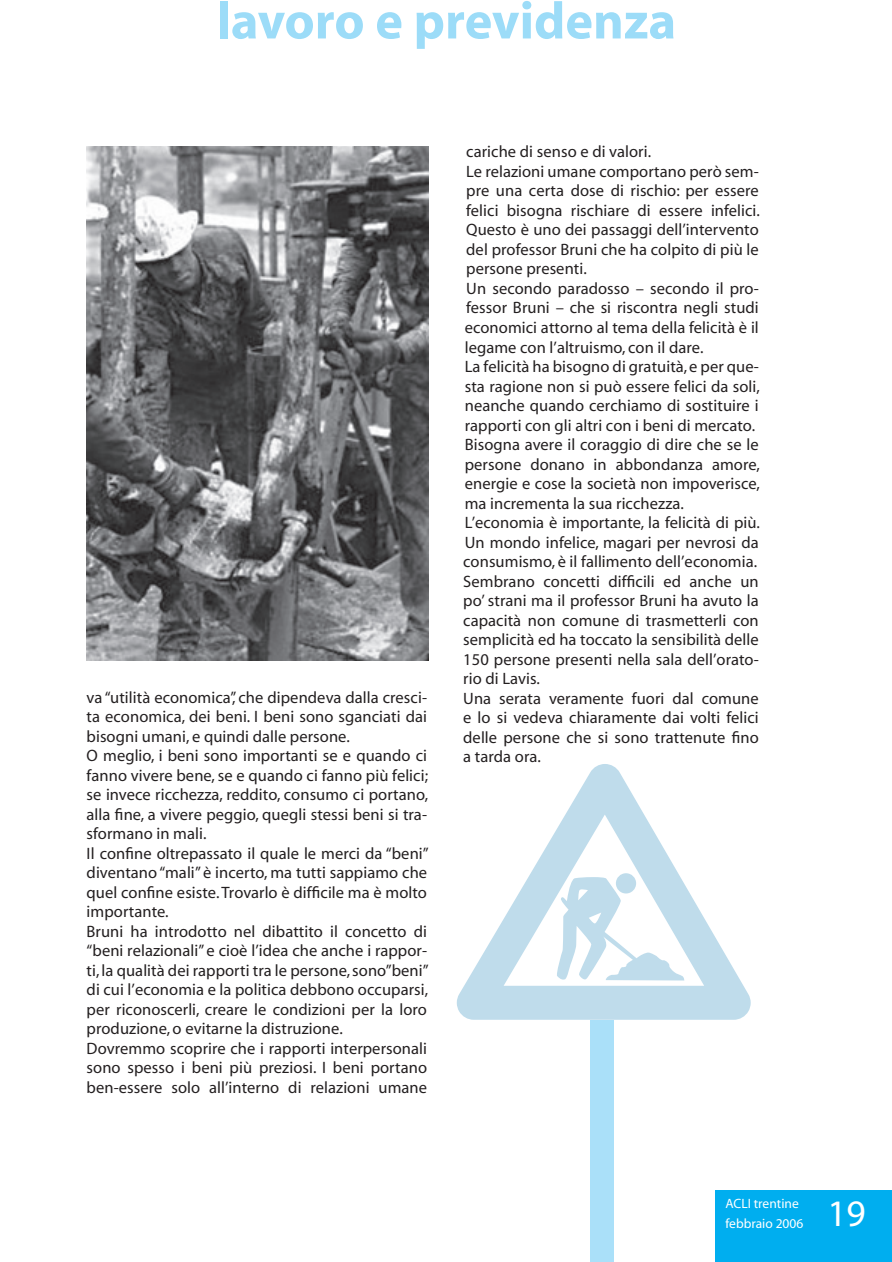
<style>
.page{position:relative;width:892px;height:1262px;background:#fff}
.page>*{position:absolute;margin:0;border:0;box-sizing:border-box;transform-origin:0 0}
.t1{font:700 52.5px "Myriad";color:#9cdcf8}
.t2{font:37.5px "Myriad";color:#fff}
.t3{font:16.5px/19.5px "Myriad";letter-spacing:.005em;color:#231f20}
.t4{font:13.5px/19.5px "Myriad";color:#fff}
</style>
<div class="page">
<div style="left:715px;top:1190px;width:176px;height:71px;background:#00aeef"></div>
<svg style="left:457px;top:764px;width:293px;height:255px"></svg>
<div style="left:590px;top:1019px;width:23px;height:242px;background:#aae0f9"></div>
<img style="left:87px;top:146px;width:341px;height:514px">
<h1 class="t1" style="left:216px;top:1px;width:461px">lavoro e previdenza</h1>
<p class="t3" style="left:87px;top:688px;width:343px">va “utilità economica”, che dipendeva dalla cresci&shy;ta economica, dei beni. I beni sono sganciati dai bisogni umani, e quindi dalle persone.<br>O meglio, i beni sono importanti se e quando ci fanno vivere bene, se e quando ci fanno più felici; se invece ricchezza, reddito, consumo ci portano, alla fine, a vivere peggio, quegli stessi beni si tra&shy;sformano in mali.<br>Il confine oltrepassato il quale le merci da “beni” diventano “mali” è incerto, ma tutti sappiamo che quel confine esiste. Trovarlo è difficile ma è molto importante.<br>Bruni ha introdotto nel dibattito il concetto di “beni relazionali” e cioè l’idea che anche i rappor&shy;ti, la qualità dei rapporti tra le persone, sono”beni” di cui l’economia e la politica debbono occuparsi, per riconoscerli, creare le condizioni per la loro produzione, o evitarne la distruzione.<br>Dovremmo scoprire che i rapporti interpersonali sono spesso i beni più preziosi. I beni portano ben-essere solo all’interno di relazioni umane</p>
<p class="t3" style="left:463px;top:143px;width:298px">cariche di senso e di valori.<br>Le relazioni umane comportano però sem&shy;pre una certa dose di rischio: per essere felici bisogna rischiare di essere infelici.<br>Questo è uno dei passaggi dell’intervento del professor Bruni che ha colpito di più le persone presenti.<br>Un secondo paradosso – secondo il pro&shy;fessor Bruni – che si riscontra negli studi economici attorno al tema della felicità è il legame con l’altruismo, con il dare.<br>La felicità ha bisogno di gratuità, e per que&shy;sta ragione non si può essere felici da soli, neanche quando cerchiamo di sostituire i rapporti con gli altri con i beni di mercato.<br>Bisogna avere il coraggio di dire che se le persone donano in abbondanza amore, energie e cose la società non impoverisce, ma incrementa la sua ricchezza.<br>L’economia è importante, la felicità di più.<br>Un mondo infelice, magari per nevrosi da consumismo, è il fallimento dell’economia.<br>Sembrano concetti difficili ed anche un po’ strani ma il professor Bruni ha avuto la capacità non comune di trasmetterli con semplicità ed ha toccato la sensibilità delle 150 persone presenti nella sala dell’orato&shy;rio di Lavis.<br>Una serata veramente fuori dal comune e lo si vedeva chiaramente dai volti felici delle persone che si sono trattenute fino a tarda ora.</p>
<p class="t4" style="left:725px;top:1194px;width:79px">ACLI trentine febbraio 2006</p>
<h2 class="t2" style="left:827px;top:1199px;width:40px">19</h2>
</div>
